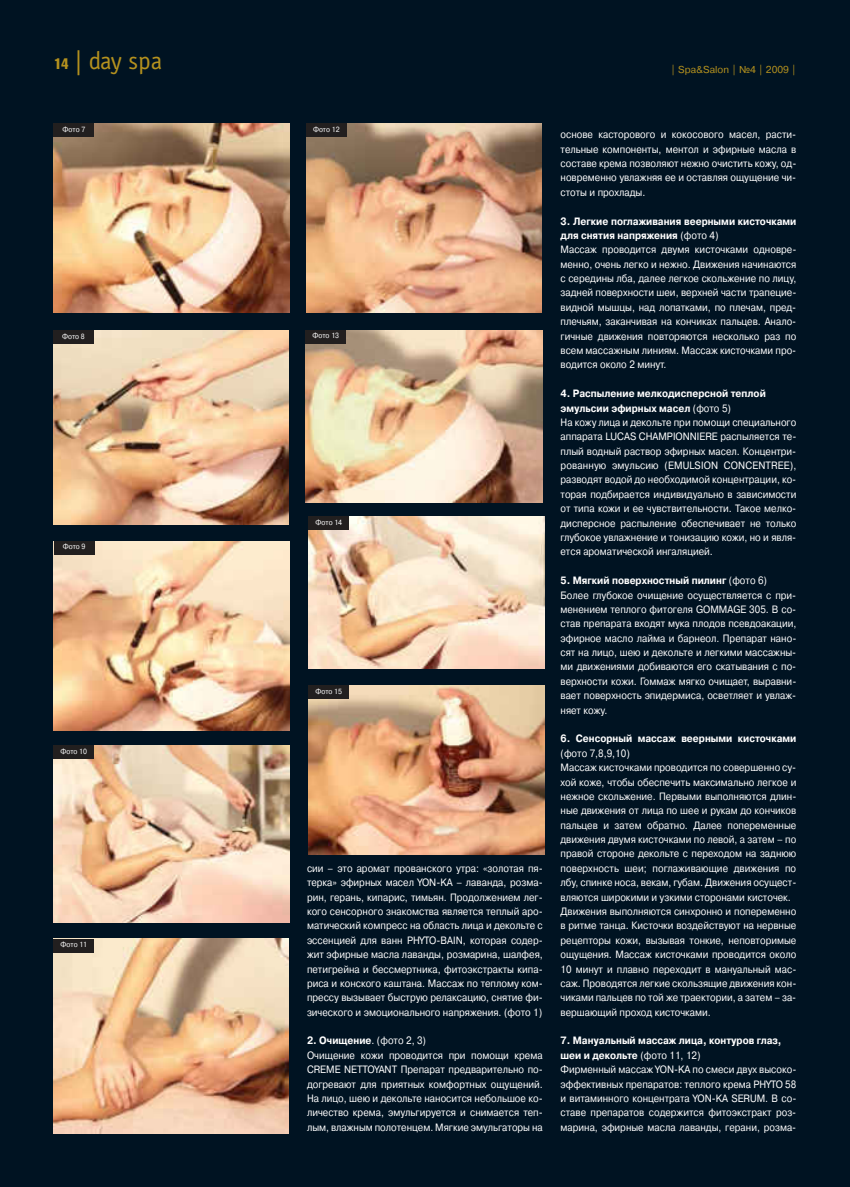
<style>
.page{position:relative;width:850px;height:1187px;background:#fff}
.page>*{position:absolute;margin:0;border:0;box-sizing:border-box;transform-origin:0 0}
.t1{font:25px "Officina Sans C";letter-spacing:-.02em;color:#b4911e}
.t2{font:10.62px/14.4px "Pragmatica C";color:#fff;scale:.9 1}
.t3{font:700 10.62px "Pragmatica C";color:#fff;scale:.9 1}
.t4{font:10px "Pragmatica C";color:#b4911e}
.t5{font:7.5px "Pragmatica C";color:#fff;scale:.9 1}
.s1{font-family:"AG Letterica Compr";font-size:15px}
.s2{font-weight:700}
</style>
<div class="page">
<div style="left:0;top:0;width:850px;height:1186px;background:#001322"></div>
<img style="left:54px;top:124px;width:235px;height:188px">
<div style="left:54px;top:124px;width:40px;height:13px;background:#221f1f"></div>
<img style="left:53px;top:330px;width:236px;height:194px">
<div style="left:53px;top:330px;width:41px;height:13px;background:#221f1f"></div>
<img style="left:54px;top:541px;width:235px;height:189px">
<div style="left:54px;top:541px;width:40px;height:13px;background:#221f1f"></div>
<img style="left:54px;top:745px;width:235px;height:177px">
<div style="left:54px;top:745px;width:40px;height:13px;background:#221f1f"></div>
<img style="left:54px;top:938px;width:235px;height:195px">
<div style="left:54px;top:938px;width:40px;height:14px;background:#221f1f"></div>
<img style="left:306px;top:124px;width:236px;height:188px">
<div style="left:306px;top:123px;width:41px;height:14px;background:#221f1f"></div>
<img style="left:306px;top:330px;width:236px;height:172px">
<div style="left:306px;top:330px;width:40px;height:13px;background:#221f1f"></div>
<img style="left:309px;top:516px;width:235px;height:153px">
<div style="left:309px;top:516px;width:40px;height:13px;background:#221f1f"></div>
<img style="left:308px;top:685px;width:236px;height:169px">
<div style="left:308px;top:685px;width:41px;height:13px;background:#221f1f"></div>
<h1 class="t1" style="left:55px;top:51px;width:109px"><span class="s1">14</span> | day spa</h1>
<p class="t5" style="left:63px;top:127px;width:27px">Фото 7</p>
<p class="t5" style="left:62px;top:333px;width:27px">Фото 8</p>
<p class="t5" style="left:63px;top:544px;width:27px">Фото 9</p>
<p class="t5" style="left:61px;top:748px;width:31px">Фото 10</p>
<p class="t5" style="left:61px;top:941px;width:31px">Фото 11</p>
<p class="t4" style="left:671px;top:66px;width:127px">| Spa&amp;Salon | №4 | 2009 |</p>
<p class="t5" style="left:313px;top:127px;width:31px">Фото 12</p>
<p class="t5" style="left:313px;top:333px;width:31px">Фото 13</p>
<p class="t5" style="left:316px;top:519px;width:31px">Фото 14</p>
<p class="t5" style="left:315px;top:688px;width:31px">Фото 15</p>
<p class="t2" style="left:307px;top:862px;width:264px;text-align:justify">сии – это аромат прованского утра: «золотая пя&shy;терка» эфирных масел YON-KA – лаванда, розма&shy;рин, герань, кипарис, тимьян. Продолжением лег&shy;кого сенсорного знакомства является теплый аро&shy;матический компресс на область лица и декольте с эссенцией для ванн PHYTO-BAIN, которая содер&shy;жит эфирные масла лаванды, розмарина, шалфея, петигрейна и бессмертника, фитоэкстракты кипа&shy;риса и конского каштана. Массаж по теплому ком&shy;прессу вызывает быструю релаксацию, снятие фи&shy;зического и эмоционального напряжения. (фото 1)</p>
<p class="t2" style="left:307px;top:1034px;width:264px"><span class="s2">2. Очищение</span>. (фото 2, 3)<br>Очищение кожи проводится при помощи крема CREME NETTOYANT Препарат предварительно по&shy;догревают для приятных комфортных ощущений.<br>На лицо, шею и декольте наносится небольшое ко&shy;личество крема, эмульгируется и снимается теп&shy;лым, влажным полотенцем. Мягкие эмульгаторы на</p>
<p class="t2" style="left:561px;top:128px;width:264px;text-align:justify">основе касторового и кокосового масел, расти&shy;тельные компоненты, ментол и эфирные масла в составе крема позволяют нежно очистить кожу, од&shy;новременно увлажняя ее и оставляя ощущение чи&shy;стоты и прохлады.</p>
<p class="t2" style="left:561px;top:215px;width:264px"><span class="s2">3. Легкие поглаживания веерными кисточками для снятия напряжения</span> (фото 4)<br>Массаж проводится двумя кисточками одновре&shy;менно, очень легко и нежно. Движения начинаются с середины лба, далее легкое скольжение по лицу, задней поверхности шеи, верхней части трапецие&shy;видной мышцы, над лопатками, по плечам, пред&shy;плечьям, заканчивая на кончиках пальцев. Анало&shy;гичные движения повторяются несколько раз по всем массажным линиям. Массаж кисточками про&shy;водится около 2 минут.</p>
<p class="t2" style="left:561px;top:387px;width:264px"><span class="s2">4. Распыление мелкодисперсной теплой эмульсии эфирных масел</span> (фото 5)<br>На кожу лица и декольте при помощи специального аппарата LUCAS СHAMPIONNIERE распыляется те&shy;плый водный раствор эфирных масел. Концентри&shy;рованную эмульсию (EMULSION CONCENTREE), разводят водой до необходимой концентрации, ко&shy;торая подбирается индивидуально в зависимости от типа кожи и ее чувствительности. Такое мелко&shy;дисперсное распыление обеспечивает не только глубокое увлажнение и тонизацию кожи, но и явля&shy;ется ароматической ингаляцией.</p>
<p class="t2" style="left:561px;top:574px;width:264px"><span class="s2">5. Мягкий поверхностный пилинг</span> (фото 6)<br>Более глубокое очищение осуществляется с при&shy;менением теплого фитогеля GOMMAGE 305. В со&shy;став препарата входят мука плодов псевдоакации, эфирное масло лайма и барнеол. Препарат нано&shy;сят на лицо, шею и декольте и легкими массажны&shy;ми движениями добиваются его скатывания с по&shy;верхности кожи. Гоммаж мягко очищает, выравни&shy;вает поверхность эпидермиса, осветляет и увлаж&shy;няет кожу.</p>
<p class="t3" style="left:561px;top:734px;width:264px">6. Сенсорный массаж веерными кисточками</p>
<p class="t2" style="left:561px;top:747px;width:264px">(фото 7,8,9,10)<br>Массаж кисточками проводится по совершенно су&shy;хой коже, чтобы обеспечить максимально легкое и нежное скольжение. Первыми выполняются длин&shy;ные движения от лица по шее и рукам до кончиков пальцев и затем обратно. Далее попеременные движения двумя кисточками по левой, а затем – по правой стороне декольте с переходом на заднюю поверхность шеи; поглаживающие движения по лбу, спинке носа, векам, губам. Движения осущест&shy;вляются широкими и узкими сторонами кисточек.<br>Движения выполняются синхронно и попеременно в ритме танца. Кисточки воздействуют на нервные рецепторы кожи, вызывая тонкие, неповторимые ощущения. Массаж кисточками проводится около 10 минут и плавно переходит в мануальный мас&shy;саж. Проводятся легкие скользящие движения кон&shy;чиками пальцев по той же траектории, а затем – за&shy;вершающий проход кисточками.</p>
<p class="t2" style="left:561px;top:1034px;width:264px"><span class="s2">7. Мануальный массаж лица, контуров глаз, шеи и декольте</span> (фото 11, 12)<br>Фирменный массаж YON-KA по смеси двух высоко&shy;эффективных препаратов: теплого крема PHYTO 58 и витаминного концентрата YON-KA SERUM. В со&shy;ставе препаратов содержится фитоэкстракт роз&shy;марина, эфирные масла лаванды, герани, розма-</p>
</div>
